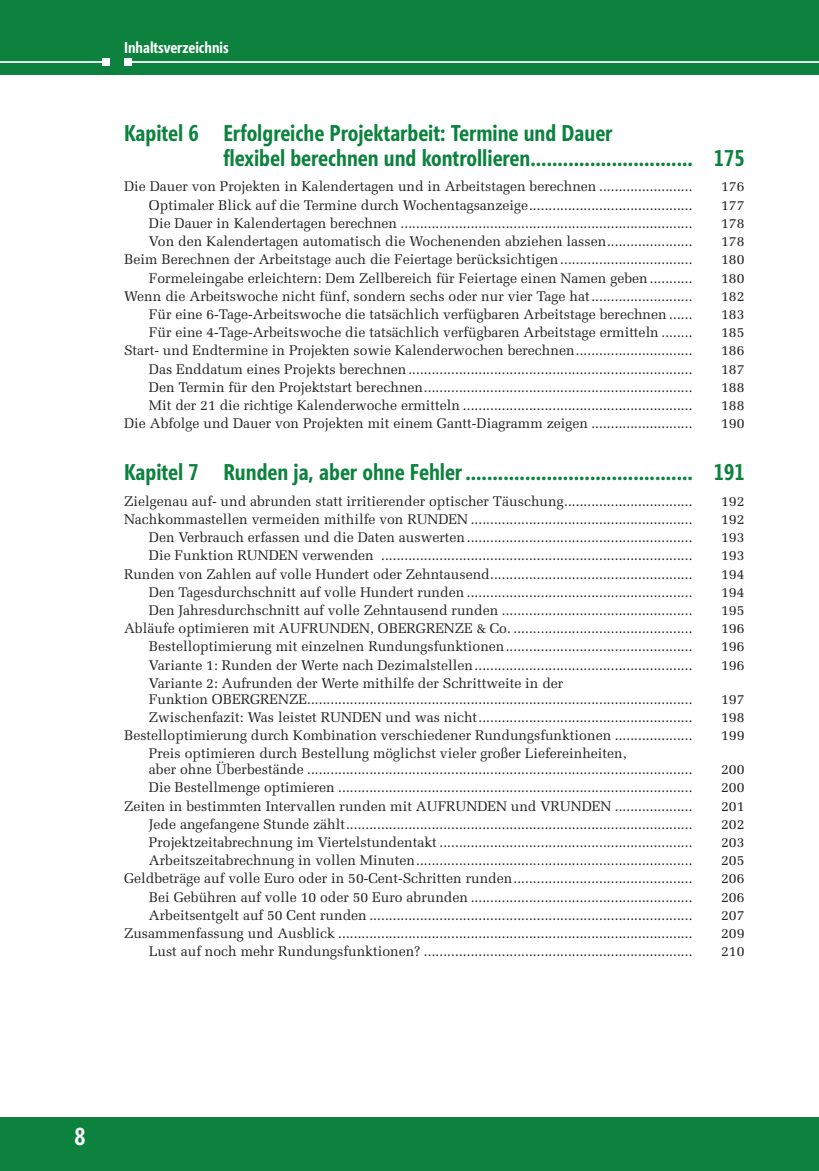
<style>
.page{position:relative;width:819px;height:1171px;background:#fff}
.page>*{position:absolute;margin:0;border:0;box-sizing:border-box;transform-origin:0 0}
.t1{font:700 24.5px "Segoe Condensed";color:#fff}
.t2{font:700 22.75px/24.5px "Segoe Condensed";color:#0c823e}
.t3{font:700 15.75px "Segoe Condensed";color:#fff}
.t4{font:14px/15.8px "Melior";color:#231f20}
</style>
<div class="page">
<div style="left:0;top:0;width:819px;height:75px;background:#0c823e"></div>
<div style="left:0;top:1117px;width:819px;height:54px;background:#0c823e"></div>
<hr style="left:0;top:61px;width:106px;height:2px;background:#fff">
<div style="left:102px;top:59px;width:7px;height:7px;background:#fff"></div>
<hr style="left:128px;top:61px;width:691px;height:2px;background:#fff">
<div style="left:124px;top:59px;width:7px;height:7px;background:#fff"></div>
<p class="t3" style="left:124px;top:38px;width:106px">Inhaltsverzeichnis</p>
<h2 class="t2" style="left:223px;top:121px;width:522px;text-indent:-99px">Kapitel 6 Erfolgreiche Projektarbeit: Termine und Dauer<br>flexibel berechnen und kontrollieren.............................. 175</h2>
<p class="t4" style="left:124px;top:179px;width:570px">Die Dauer von Projekten in Kalendertagen und in Arbeitstagen berechnen ........................</p>
<p class="t4" style="left:721px;top:179px;width:25px">176</p>
<p class="t4" style="left:149px;top:197px;width:545px">Optimaler Blick auf die Termine durch Wochentagsanzeige..........................................</p>
<p class="t4" style="left:721px;top:197px;width:25px">177</p>
<p class="t4" style="left:149px;top:215px;width:545px">Die Dauer in Kalendertagen berechnen ...........................................................................</p>
<p class="t4" style="left:721px;top:215px;width:25px">178</p>
<p class="t4" style="left:149px;top:233px;width:545px">Von den Kalendertagen automatisch die Wochenenden abziehen lassen......................</p>
<p class="t4" style="left:721px;top:233px;width:25px">178</p>
<p class="t4" style="left:124px;top:252px;width:570px">Beim Berechnen der Arbeitstage auch die Feiertage berücksichtigen..................................</p>
<p class="t4" style="left:721px;top:252px;width:25px">180</p>
<p class="t4" style="left:149px;top:270px;width:545px">Formeleingabe erleichtern: Dem Zellbereich für Feiertage einen Namen geben...........</p>
<p class="t4" style="left:721px;top:270px;width:25px">180</p>
<p class="t4" style="left:124px;top:288px;width:570px">Wenn die Arbeitswoche nicht fünf, sondern sechs oder nur vier Tage hat..........................</p>
<p class="t4" style="left:721px;top:288px;width:25px">182</p>
<p class="t4" style="left:149px;top:306px;width:545px">Für eine 6-Tage-Arbeitswoche die tatsächlich verfügbaren Arbeitstage berechnen ......</p>
<p class="t4" style="left:721px;top:306px;width:25px">183</p>
<p class="t4" style="left:149px;top:325px;width:545px">Für eine 4-Tage-Arbeitswoche die tatsächlich verfügbaren Arbeitstage ermitteln ........</p>
<p class="t4" style="left:721px;top:325px;width:25px">185</p>
<p class="t4" style="left:124px;top:343px;width:570px">Start- und Endtermine in Projekten sowie Kalenderwochen berechnen..............................</p>
<p class="t4" style="left:721px;top:343px;width:25px">186</p>
<p class="t4" style="left:149px;top:361px;width:545px">Das Enddatum eines Projekts berechnen.........................................................................</p>
<p class="t4" style="left:721px;top:361px;width:25px">187</p>
<p class="t4" style="left:149px;top:379px;width:545px">Den Termin für den Projektstart berechnen.....................................................................</p>
<p class="t4" style="left:721px;top:379px;width:25px">188</p>
<p class="t4" style="left:149px;top:397px;width:545px">Mit der 21 die richtige Kalenderwoche ermitteln ...........................................................</p>
<p class="t4" style="left:721px;top:397px;width:25px">188</p>
<p class="t4" style="left:124px;top:416px;width:570px">Die Abfolge und Dauer von Projekten mit einem Gantt-Diagramm zeigen ..........................</p>
<p class="t4" style="left:721px;top:416px;width:25px">190</p>
<h2 class="t2" style="left:124px;top:460px;width:622px">Kapitel 7 Runden ja, aber ohne Fehler.......................................... 191</h2>
<p class="t4" style="left:124px;top:493px;width:570px">Zielgenau auf- und abrunden statt irritierender optischer Täuschung.................................</p>
<p class="t4" style="left:721px;top:493px;width:25px">192</p>
<p class="t4" style="left:124px;top:511px;width:570px">Nachkommastellen vermeiden mithilfe von RUNDEN .........................................................</p>
<p class="t4" style="left:721px;top:511px;width:25px">192</p>
<p class="t4" style="left:149px;top:529px;width:545px">Den Verbrauch erfassen und die Daten auswerten..........................................................</p>
<p class="t4" style="left:721px;top:529px;width:25px">193</p>
<p class="t4" style="left:149px;top:548px;width:545px">Die Funktion RUNDEN verwenden ................................................................................</p>
<p class="t4" style="left:721px;top:548px;width:25px">193</p>
<p class="t4" style="left:124px;top:566px;width:570px">Runden von Zahlen auf volle Hundert oder Zehntausend....................................................</p>
<p class="t4" style="left:721px;top:566px;width:25px">194</p>
<p class="t4" style="left:149px;top:584px;width:545px">Den Tagesdurchschnitt auf volle Hundert runden ..........................................................</p>
<p class="t4" style="left:721px;top:584px;width:25px">194</p>
<p class="t4" style="left:149px;top:602px;width:545px">Den Jahresdurchschnitt auf volle Zehntausend runden .................................................</p>
<p class="t4" style="left:721px;top:602px;width:25px">195</p>
<p class="t4" style="left:124px;top:620px;width:570px">Abläufe optimieren mit AUFRUNDEN, OBERGRENZE &amp; Co. ..............................................</p>
<p class="t4" style="left:721px;top:620px;width:25px">196</p>
<p class="t4" style="left:149px;top:639px;width:545px">Bestelloptimierung mit einzelnen Rundungsfunktionen................................................</p>
<p class="t4" style="left:721px;top:639px;width:25px">196</p>
<p class="t4" style="left:149px;top:657px;width:545px">Variante 1: Runden der Werte nach Dezimalstellen........................................................</p>
<p class="t4" style="left:721px;top:657px;width:25px">196</p>
<p class="t4" style="left:149px;top:675px;width:545px">Variante 2: Aufrunden der Werte mithilfe der Schrittweite in der<br>Funktion OBERGRENZE...................................................................................................</p>
<p class="t4" style="left:721px;top:691px;width:25px">197</p>
<p class="t4" style="left:149px;top:709px;width:545px">Zwischenfazit: Was leistet RUNDEN und was nicht.......................................................</p>
<p class="t4" style="left:721px;top:709px;width:25px">198</p>
<p class="t4" style="left:124px;top:727px;width:570px">Bestelloptimierung durch Kombination verschiedener Rundungsfunktionen ....................</p>
<p class="t4" style="left:721px;top:727px;width:25px">199</p>
<p class="t4" style="left:149px;top:746px;width:545px">Preis optimieren durch Bestellung möglichst vieler großer Liefereinheiten,<br>aber ohne Überbestände ...................................................................................................</p>
<p class="t4" style="left:721px;top:761px;width:25px">200</p>
<p class="t4" style="left:149px;top:780px;width:545px">Die Bestellmenge optimieren ...........................................................................................</p>
<p class="t4" style="left:721px;top:780px;width:25px">200</p>
<p class="t4" style="left:124px;top:798px;width:570px">Zeiten in bestimmten Intervallen runden mit AUFRUNDEN und VRUNDEN ....................</p>
<p class="t4" style="left:721px;top:798px;width:25px">201</p>
<p class="t4" style="left:149px;top:816px;width:545px">Jede angefangene Stunde zählt.........................................................................................</p>
<p class="t4" style="left:721px;top:816px;width:25px">202</p>
<p class="t4" style="left:149px;top:834px;width:545px">Projektzeitabrechnung im Viertelstundentakt .................................................................</p>
<p class="t4" style="left:721px;top:834px;width:25px">203</p>
<p class="t4" style="left:149px;top:852px;width:545px">Arbeitszeitabrechnung in vollen Minuten.......................................................................</p>
<p class="t4" style="left:721px;top:852px;width:25px">205</p>
<p class="t4" style="left:124px;top:871px;width:570px">Geldbeträge auf volle Euro oder in 50-Cent-Schritten runden..............................................</p>
<p class="t4" style="left:721px;top:871px;width:25px">206</p>
<p class="t4" style="left:149px;top:889px;width:545px">Bei Gebühren auf volle 10 oder 50 Euro abrunden .........................................................</p>
<p class="t4" style="left:721px;top:889px;width:25px">206</p>
<p class="t4" style="left:149px;top:907px;width:545px">Arbeitsentgelt auf 50 Cent runden ...................................................................................</p>
<p class="t4" style="left:721px;top:907px;width:25px">207</p>
<p class="t4" style="left:124px;top:925px;width:570px">Zusammenfassung und Ausblick ...........................................................................................</p>
<p class="t4" style="left:721px;top:925px;width:25px">209</p>
<p class="t4" style="left:149px;top:944px;width:545px">Lust auf noch mehr Rundungsfunktionen? .....................................................................</p>
<p class="t4" style="left:721px;top:944px;width:25px">210</p>
<h1 class="t1" style="left:74px;top:1122px;width:12px">8</h1>
</div>
